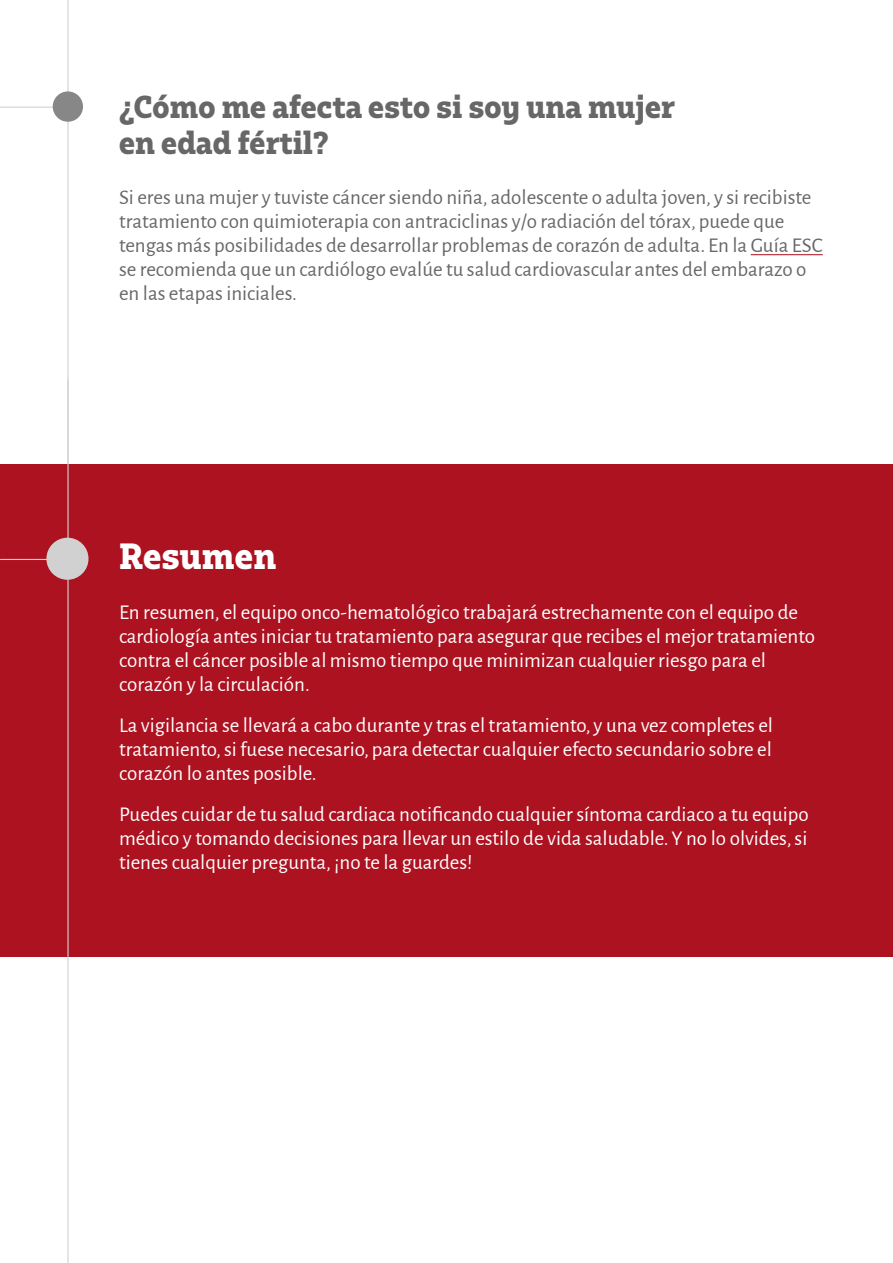
<style>
.page{position:relative;width:893px;height:1263px;background:#fff}
.page>*{position:absolute;margin:0;border:0;box-sizing:border-box;transform-origin:0 0}
.t1{font:800 34.5px "Bw Glenn Slab";letter-spacing:.01em;color:#fff}
.t2{font:800 30px/36px "Bw Glenn Slab";letter-spacing:.01em;color:#666766}
.t3{font:21px/24px "Alegreya Sans";color:#fff;text-align:justify}
.t4{font:21px/24px "Alegreya Sans";color:#666766}
</style>
<div class="page">
<hr style="left:67px;top:0;width:2px;height:1263px;background:#d1d1d1">
<div style="left:0;top:464px;width:893px;height:493px;background:#ad1221"></div>
<hr style="left:67px;top:379px;width:2px;height:578px;background:#d1d1d1">
<hr style="left:0;top:107px;width:72px;height:1px;background:#d1d1d1">
<hr style="left:0;top:559px;width:47px;height:1px;background:#d1d1d1">
<div style="left:53px;top:91px;width:30px;height:31px;background:#878787;border-radius:50%"></div>
<div style="left:46px;top:538px;width:43px;height:42px;background:#d1d1d1;border-radius:50%"></div>
<hr style="left:751px;top:254px;width:72px;height:1px;background:#ae1923">
<h2 class="t2" style="left:119px;top:88px;width:557px">¿Cómo me afecta esto si soy una mujer en edad fértil?</h2>
<p class="t4" style="left:119px;top:184px;width:705px">Si eres una mujer y tuviste cáncer siendo niña, adolescente o adulta joven, y si recibiste tratamiento con quimioterapia con antraciclinas y/o radiación del tórax, puede que tengas más posibilidades de desarrollar problemas de corazón de adulta. En la Guía ESC se recomienda que un cardiólogo evalúe tu salud cardiovascular antes del embarazo o en las etapas iniciales.</p>
<h1 class="t1" style="left:119px;top:534px;width:158px">Resumen</h1>
<p class="t3" style="left:119px;top:599px;width:697px;text-align:left">En resumen, el equipo onco-hematológico trabajará estrechamente con el equipo de cardiología antes iniciar tu tratamiento para asegurar que recibes el mejor tratamiento contra el cáncer posible al mismo tiempo que minimizan cualquier riesgo para el corazón y la circulación.</p>
<p class="t3" style="left:119px;top:712px;width:655px">La vigilancia se llevará a cabo durante y tras el tratamiento, y una vez completes el tratamiento, si fuese necesario, para detectar cualquier efecto secundario sobre el corazón lo antes posible.</p>
<p class="t3" style="left:119px;top:801px;width:691px">Puedes cuidar de tu salud cardiaca notificando cualquier síntoma cardiaco a tu equipo médico y tomando decisiones para llevar un estilo de vida saludable. Y no lo olvides, si tienes cualquier pregunta, ¡no te la guardes!</p>
</div>
